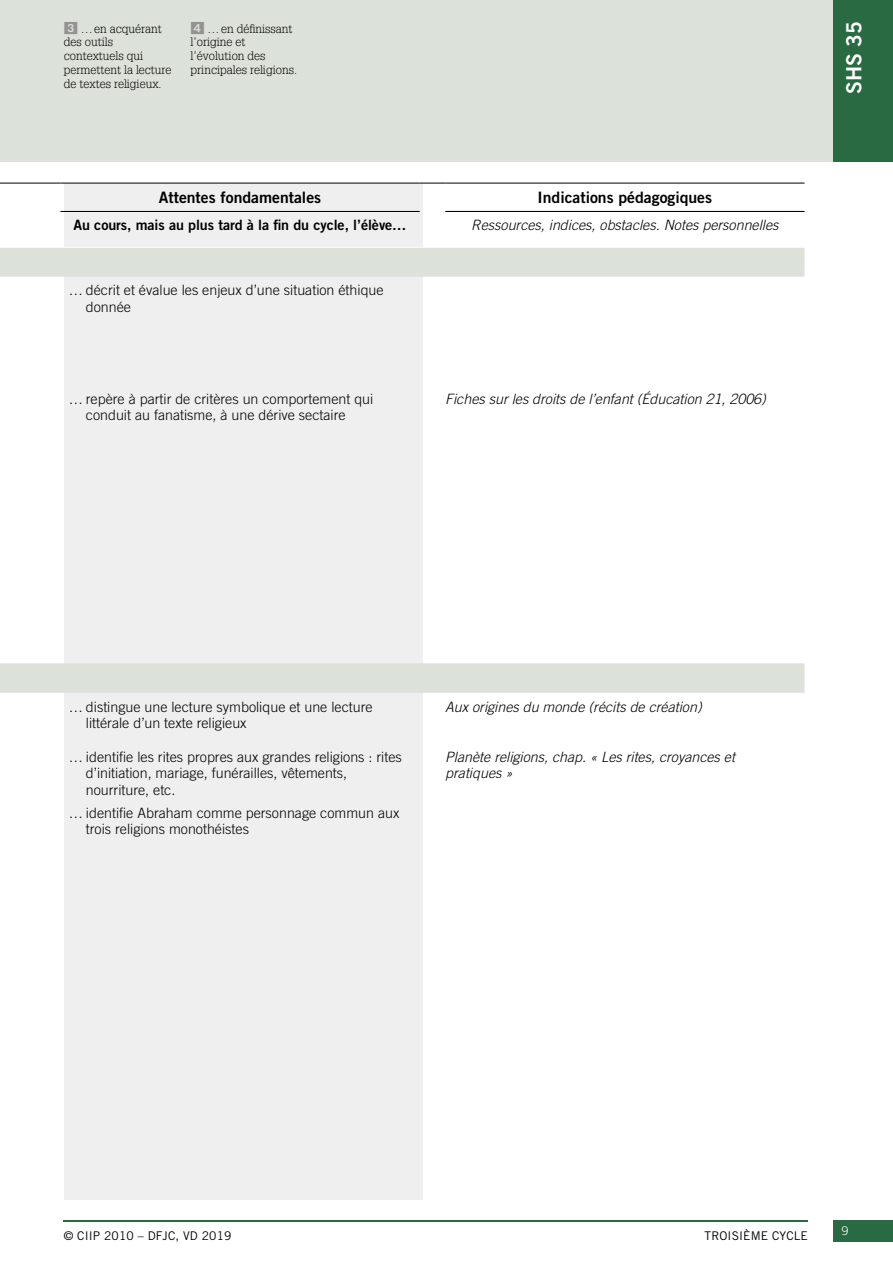
<style>
.page{position:relative;width:893px;height:1263px;background:#fff}
.page>*{position:absolute;margin:0;border:0;box-sizing:border-box;transform-origin:0 0}
.t1{font:21px "Trade Gothic LT Std Bd 2";color:#fff}
.t2{font:15.75px "Trade Gothic LT Std Bd 2";color:#000}
.t3{font:300 14.25px/16.5px "Trade Gothic LT Std";color:#000}
.t4{font:italic 300 14.25px/16.5px "Trade Gothic LT Std";color:#000}
.t5{font:14.25px "Trade Gothic LT Std Bd 2";letter-spacing:-.005em;color:#000}
.t6{font:300 12px/13.8px "Glypha LT Std";color:#000}
.t7{font:12px "Trade Gothic LT Std";letter-spacing:.01em;color:#000}
.t8{font:300 12px "Trade Gothic LT Std";color:#fff}
.s1{font-family:"PER pastilles";font-weight:400;font-size:14.25px;color:#939393}
</style>
<div class="page">
<div style="left:64px;top:183px;width:359px;height:1016px;background:#efefef"></div>
<div style="left:0;top:0;width:833px;height:162px;background:#dce1d9"></div>
<hr style="left:64px;top:1220px;width:744px;height:1px;background:#296a42">
<div style="left:833px;top:1220px;width:60px;height:22px;background:#296a42"></div>
<svg style="left:0;top:248px;width:804px;height:445px"></svg>
<hr style="left:0;top:183px;width:60px;height:1px;background:#000">
<hr style="left:60px;top:183px;width:360px;height:1px;background:#000">
<svg style="left:420px;top:183px;width:25px;height:1px"></svg>
<hr style="left:445px;top:183px;width:359px;height:1px;background:#000">
<hr style="left:0;top:434px;width:60px;height:1px;background:#fff">
<hr style="left:0;top:462px;width:60px;height:1px;background:#fff">
<hr style="left:60px;top:247px;width:360px;height:1px;background:#fff">
<hr style="left:60px;top:211px;width:360px;height:1px;background:#000">
<hr style="left:445px;top:211px;width:359px;height:1px;background:#000">
<div style="left:833px;top:0;width:60px;height:162px;background:#296a42"></div>
<p class="t6" style="left:64px;top:22px;width:109px"><span class="s1">3</span> …en acquérant des outils contextuels qui permettent la lecture de textes religieux.</p>
<p class="t6" style="left:191px;top:22px;width:108px"><span class="s1">4</span> …en définissant l’origine et l’évolution des principales religions.</p>
<p class="t2" style="left:159px;top:188px;width:164px">Attentes fondamentales</p>
<p class="t2" style="left:538px;top:188px;width:176px">Indications pédagogiques</p>
<p class="t5" style="left:74px;top:216px;width:335px">Au cours, mais au plus tard à la fin du cycle, l’élève…</p>
<p class="t4" style="left:471px;top:217px;width:309px">Ressources, indices, obstacles. Notes personnelles</p>
<p class="t3" style="left:86px;top:282px;width:299px;text-indent:-17px">… décrit et évalue les enjeux d’une situation éthique donnée</p>
<p class="t3" style="left:86px;top:390px;width:289px;text-indent:-17px">… repère à partir de critères un comportement qui conduit au fanatisme, à une dérive sectaire</p>
<p class="t4" style="left:445px;top:391px;width:322px">Fiches sur les droits de l’enfant (Éducation 21, 2006)</p>
<h1 class="t1" style="left:841px;top:94px;width:74px;rotate:-90deg">SHS 35</h1>
<p class="t3" style="left:86px;top:698px;width:288px;text-indent:-17px">… distingue une lecture symbolique et une lecture littérale d’un texte religieux</p>
<p class="t3" style="left:86px;top:748px;width:317px;text-indent:-17px">… identifie les rites propres aux grandes religions : rites d’initiation, mariage, funérailles, vêtements, nourriture, etc.</p>
<p class="t3" style="left:86px;top:804px;width:315px;text-indent:-17px">… identifie Abraham comme personnage commun aux trois religions monothéistes</p>
<p class="t4" style="left:445px;top:698px;width:258px">Aux origines du monde (récits de création)</p>
<p class="t4" style="left:445px;top:748px;width:291px">Planète religions, chap. « Les rites, croyances et pratiques »</p>
<p class="t7" style="left:64px;top:1228px;width:169px">© CIIP 2010 – DFJC, VD 2019</p>
<p class="t7" style="left:705px;top:1228px;width:105px">TROISIÈME CYCLE</p>
<p class="t8" style="left:842px;top:1224px;width:8px">9</p>
</div>
